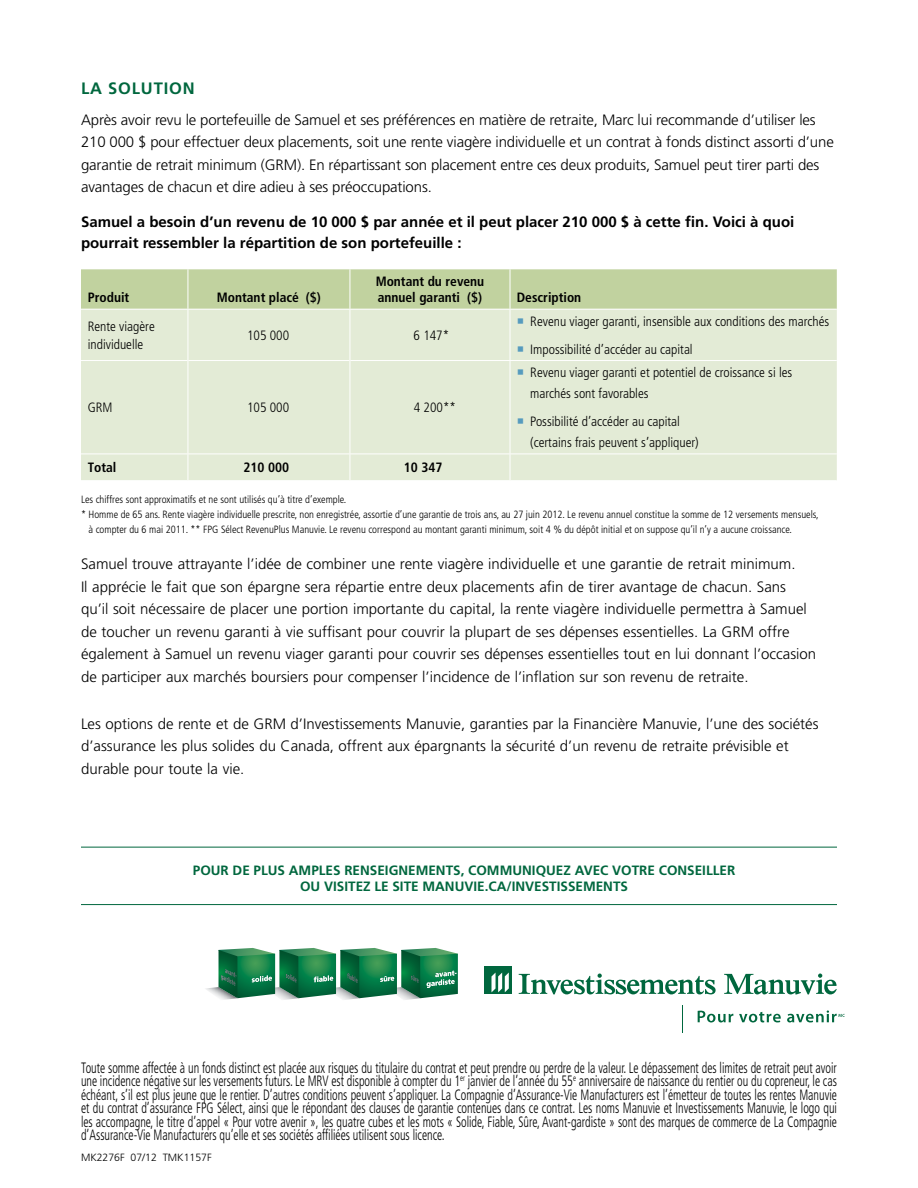
<style>
.page{position:relative;width:918px;height:1188px;background:#fff}
.page>*{position:absolute;margin:0;border:0;box-sizing:border-box;transform-origin:0 0}
.t1{font:700 16.5px "Frutiger";letter-spacing:.05em;color:#00673e}
.t2{font:300 15px/22.5px "Frutiger";color:#000}
.t3{font:300 condensed 15px/13.5px "Frutiger";color:#000;text-align:justify;scale:.8 1}
.t4{font:700 15px/21px "Frutiger";color:#000}
.t5{font:300 condensed 13.5px/21px "Frutiger";color:#000}
.t6{font:700 13.5px/16.2px "Frutiger";color:#00673e;text-align:center}
.t7{font:700 condensed 13.5px/16.2px "Frutiger";color:#000}
.t8{font:300 condensed 10.5px "Frutiger";color:#000}
.t9{font:300 10.5px "Frutiger";color:#000}
.s1{color:#569bbe}
</style>
<div class="page">
<hr style="left:81px;top:847px;width:756px;height:1px;background:#00673e">
<hr style="left:81px;top:904px;width:756px;height:1px;background:#00673e">
<div style="left:485px;top:967px;width:27px;height:27px;background:#00673e"></div>
<svg style="left:491px;top:972px;width:18px;height:20px"></svg>
<svg style="left:519px;top:974px;width:197px;height:20px"></svg>
<svg style="left:724px;top:974px;width:113px;height:20px"></svg>
<svg style="left:682px;top:1005px;width:1px;height:27px"></svg>
<svg style="left:698px;top:1011px;width:35px;height:11px"></svg>
<svg style="left:739px;top:1012px;width:42px;height:10px"></svg>
<svg style="left:787px;top:1010px;width:58px;height:12px"></svg>
<img style="left:206px;top:987px;width:31px;height:13px">
<svg style="left:219px;top:948px;width:239px;height:50px;background:#378b62"></svg>
<div style="left:81px;top:269px;width:756px;height:40px;background:#c1d29f"></div>
<div style="left:81px;top:310px;width:756px;height:170px;background:#e3ebd6"></div>
<hr style="left:188px;top:269px;width:1px;height:40px;background:#fff">
<hr style="left:350px;top:269px;width:1px;height:40px;background:#fff">
<hr style="left:510px;top:269px;width:1px;height:40px;background:#fff">
<hr style="left:188px;top:310px;width:1px;height:51px;background:#fff">
<hr style="left:350px;top:310px;width:1px;height:51px;background:#fff">
<hr style="left:510px;top:310px;width:1px;height:50px;background:#fff">
<hr style="left:188px;top:361px;width:1px;height:93px;background:#fff">
<hr style="left:350px;top:361px;width:1px;height:93px;background:#fff">
<hr style="left:510px;top:361px;width:1px;height:93px;background:#fff">
<svg style="left:188px;top:455px;width:1px;height:25px"></svg>
<svg style="left:350px;top:455px;width:1px;height:25px"></svg>
<svg style="left:510px;top:455px;width:1px;height:25px"></svg>
<hr style="left:81px;top:360px;width:107px;height:1px;background:#fff">
<hr style="left:350px;top:360px;width:160px;height:1px;background:#fff">
<hr style="left:510px;top:360px;width:327px;height:1px;background:#fff">
<hr style="left:188px;top:454px;width:162px;height:1px;background:#fff">
<hr style="left:81px;top:454px;width:107px;height:1px;background:#fff">
<hr style="left:350px;top:454px;width:160px;height:1px;background:#fff">
<hr style="left:510px;top:454px;width:327px;height:1px;background:#fff">
<hr style="left:188px;top:360px;width:162px;height:1px;background:#fff">
<p class="t1" style="left:81px;top:78px;width:115px">LA SOLUTION</p>
<p class="t2" style="left:81px;top:108px;width:754px">Après avoir revu le portefeuille de Samuel et ses préférences en matière de retraite, Marc lui recommande d’utiliser les 210 000 $ pour effectuer deux placements, soit une rente viagère individuelle et un contrat à fonds distinct assorti d’une garantie de retrait minimum (GRM). En répartissant son placement entre ces deux produits, Samuel peut tirer parti des avantages de chacun et dire adieu à ses préoccupations.</p>
<p class="t4" style="left:81px;top:211px;width:715px">SAMUEL A BESOIN D’UN REVENU DE 10 000 $ PAR ANNÉE ET IL PEUT PLACER 210 000 $ À CETTE FIN. VOICI À QUOI<br>POURRAIT RESSEMBLER LA RÉPARTITION DE SON PORTEFEUILLE :</p>
<p class="t7" style="left:88px;top:290px;width:43px">Produit</p>
<p class="t7" style="left:217px;top:290px;width:106px">Montant placé ($)</p>
<p class="t7" style="left:376px;top:273px;width:110px">Montant du revenu annuel garanti ($)</p>
<p class="t5" style="left:88px;top:317px;width:69px;line-height:18px">Rente viagère individuelle</p>
<p class="t5" style="left:247px;top:325px;width:44px">105 000</p>
<p class="t5" style="left:414px;top:325px;width:37px">6 147*</p>
<p class="t5" style="left:88px;top:397px;width:26px">GRM</p>
<p class="t5" style="left:247px;top:397px;width:44px">105 000</p>
<p class="t5" style="left:414px;top:397px;width:44px">4 200**</p>
<p class="t7" style="left:517px;top:290px;width:66px">Description</p>
<p class="t5" style="left:517px;top:311px;width:314px"><span class="s1">○</span> Revenu viager garanti, insensible aux conditions des marchés</p>
<p class="t5" style="left:517px;top:339px;width:177px"><span class="s1">○</span> Impossibilité d’accéder au capital</p>
<p class="t5" style="left:530px;top:362px;width:264px;text-indent:-14px"><span class="s1">○</span> Revenu viager garanti et potentiel de croissance si les marchés sont favorables</p>
<p class="t5" style="left:530px;top:411px;width:170px;text-indent:-14px"><span class="s1">○</span> Possibilité d’accéder au capital (certains frais peuvent s’appliquer)</p>
<p class="t7" style="left:88px;top:460px;width:30px">Total</p>
<p class="t7" style="left:244px;top:460px;width:47px">210 000</p>
<p class="t7" style="left:404px;top:460px;width:40px">10 347</p>
<p class="t8" style="left:81px;top:494px;width:267px">Les chiffres sont approximatifs et ne sont utilisés qu’à titre d’exemple.</p>
<p class="t8" style="left:81px;top:509px;width:739px">* Homme de 65 ans. Rente viagère individuelle prescrite, non enregistrée, assortie d’une garantie de trois ans, au 27 juin 2012. Le revenu annuel constitue la somme de 12 versements mensuels,</p>
<p class="t8" style="left:89px;top:524px;width:705px">à compter du 6 mai 2011. ** FPG Sélect RevenuPlus Manuvie. Le revenu correspond au montant garanti minimum, soit 4 % du dépôt initial et on suppose qu’il n’y a aucune croissance.</p>
<p class="t2" style="left:81px;top:553px;width:737px">Samuel trouve attrayante l’idée de combiner une rente viagère individuelle et une garantie de retrait minimum.<br>Il apprécie le fait que son épargne sera répartie entre deux placements afin de tirer avantage de chacun. Sans qu’il soit nécessaire de placer une portion importante du capital, la rente viagère individuelle permettra à Samuel de toucher un revenu garanti à vie suffisant pour couvrir la plupart de ses dépenses essentielles. La GRM offre également à Samuel un revenu viager garanti pour couvrir ses dépenses essentielles tout en lui donnant l’occasion de participer aux marchés boursiers pour compenser l’incidence de l’inflation sur son revenu de retraite.</p>
<p class="t2" style="left:81px;top:712px;width:739px">Les options de rente et de GRM d’Investissements Manuvie, garanties par la Financière Manuvie, l’une des sociétés d’assurance les plus solides du Canada, offrent aux épargnants la sécurité d’un revenu de retraite prévisible et durable pour toute la vie.</p>
<p class="t6" style="left:193px;top:862px;width:544px">POUR DE PLUS AMPLES RENSEIGNEMENTS, COMMUNIQUEZ AVEC VOTRE CONSEILLER<br>OU VISITEZ LE SITE MANUVIE.CA/INVESTISS EMENTS</p>
<p class="t3" style="left:81px;top:1061px;width:947px">Toute somme affectée à un fonds distinct est placée aux risques du titulaire du contrat et peut prendre ou perdre de la valeur. Le dépassement des limites de retrait peut avoir une incidence négative sur les versements futurs. Le MRV est disponible à compter du 1<sup>er</sup> janvier de l’année du 55<sup>e</sup> anniversaire de naissance du rentier ou du copreneur, le cas échéant, s’il est plus jeune que le rentier. D’autres conditions peuvent s’appliquer. La Compagnie d’Assurance-Vie Manufacturers est l’émetteur de toutes les rentes Manuvie et du contrat d’assurance FPG Sélect, ainsi que le répondant des clauses de garantie contenues dans ce contrat. Les noms Manuvie et Investissements Manuvie, le logo qui les accompagne, le titre d’appel « Pour votre avenir », les quatre cubes et les mots « Solide, Fiable, Sûre, Avant-gardiste » sont des marques de commerce de La Compagnie d’Assurance-Vie Manufacturers qu’elle et ses sociétés affiliées utilisent sous licence.</p>
<p class="t9" style="left:81px;top:1151px;width:132px">m k2276F 07/12 TMK1157F</p>
</div>
